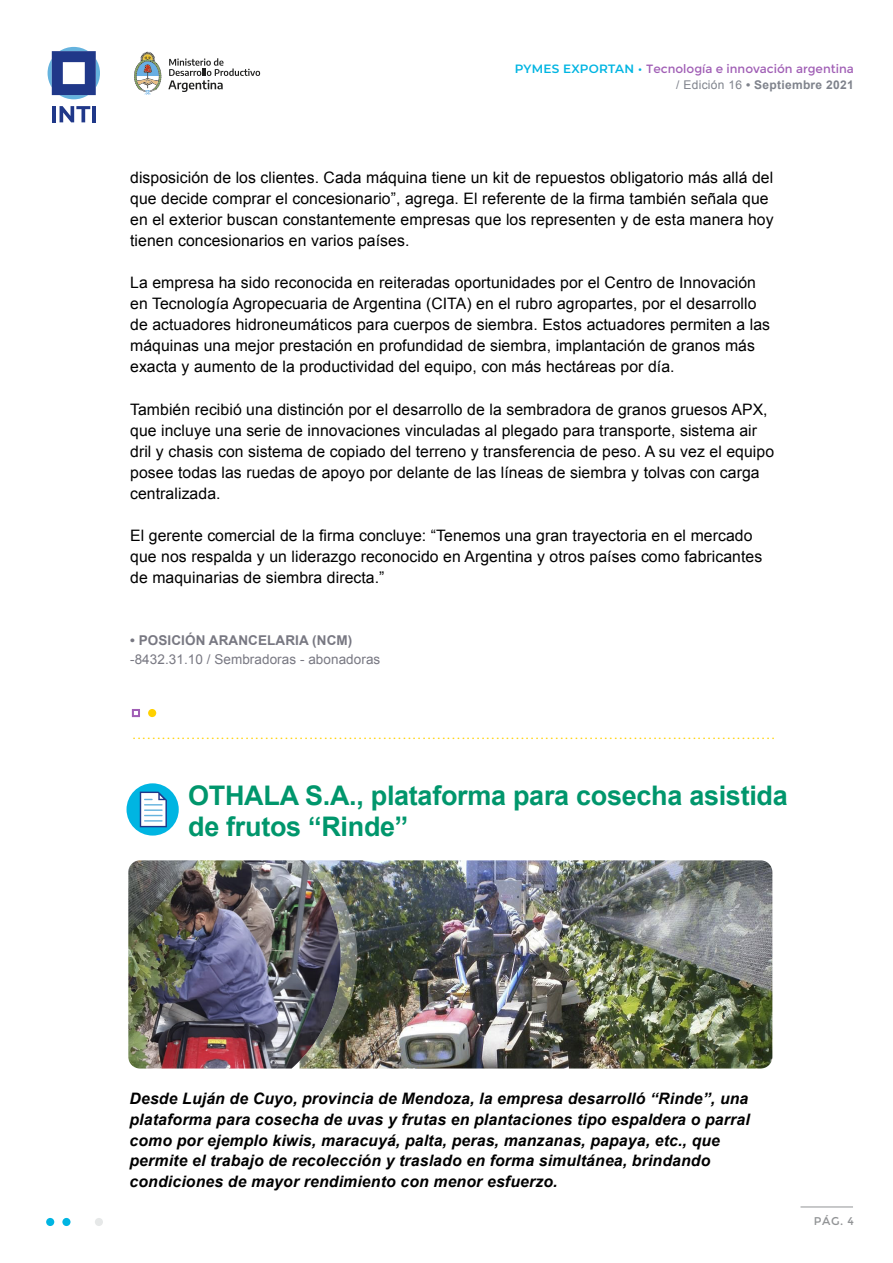
<style>
.page{position:relative;width:893px;height:1263px;background:#fff}
.page>*{position:absolute;margin:0;border:0;box-sizing:border-box;transform-origin:0 0}
.t1{font:700 27px/30.2px "Arial";letter-spacing:-.01em;color:#00966c}
.t2{font:15.75px/21px "Arial";letter-spacing:.005em;color:#000}
.t3{font:italic 700 15.75px/20.9px "Arial";letter-spacing:.01em;color:#000}
.t4{font:13.5px "Arial";letter-spacing:.005em;color:#787882}
.t5{font:700 13.5px "Arial";letter-spacing:.005em;color:#787882}
.t6{font:12.75px "Myriad Pro";color:#ffd100}
.t7{font:12px "Montserrat";color:#a05eb5}
.t8{font:700 12px "Arial";letter-spacing:.025em;color:#7f838c}
.t9{font:11.25px "Montserrat";color:#929496}
.s1{font-weight:600;color:#00b5e2}
.s2{font-weight:400}
</style>
<div class="page">
<img style="left:357px;top:860px;width:415px;height:208px">
<img style="left:341px;top:860px;width:16px;height:208px">
<img style="left:128px;top:860px;width:213px;height:208px">
<div style="left:127px;top:783px;width:52px;height:52px;background:#00b5e2;border-radius:50%"></div>
<svg style="left:140px;top:792px;width:27px;height:35px"></svg>
<svg style="left:48px;top:47px;width:52px;height:52px"></svg>
<hr style="left:52px;top:106px;width:4px;height:16px;background:#203889">
<svg style="left:60px;top:106px;width:30px;height:16px"></svg>
<hr style="left:93px;top:106px;width:3px;height:16px;background:#203889">
<svg style="left:134px;top:52px;width:27px;height:43px"></svg>
<svg style="left:168px;top:58px;width:92px;height:34px"></svg>
<div style="left:46px;top:1218px;width:8px;height:8px;background:#00b5e2;border-radius:50%"></div>
<div style="left:95px;top:1218px;width:8px;height:8px;background:#e6e8e8;border-radius:50%"></div>
<div style="left:62px;top:1218px;width:9px;height:8px;background:#00b5e2;border-radius:50%"></div>
<hr style="left:800px;top:1207px;width:53px;height:1px;background:#929496">
<div style="left:148px;top:709px;width:8px;height:8px;background:#ffd100;border-radius:50%"></div>
<svg style="left:132px;top:709px;width:8px;height:8px"></svg>
<p class="t7" style="left:515px;top:62px;width:341px"><span class="s1">PYMES EXPORTAN •</span> Tecnología e innovación argentina</p>
<p class="t8" style="left:676px;top:77px;width:179px"><span class="s2">/ Edición 16</span> • Septiembre 2021</p>
<p class="t2" style="left:130px;top:167px;width:645px">disposición de los clientes. Cada máquina tiene un kit de repuestos obligatorio más allá del que decide comprar el concesionario”, agrega. El referente de la firma también señala que en el exterior buscan constantemente empresas que los representen y de esta manera hoy tienen concesionarios en varios países.</p>
<p class="t2" style="left:130px;top:272px;width:641px">La empresa ha sido reconocida en reiteradas oportunidades por el Centro de Innovación en Tecnología Agropecuaria de Argentina (CITA) en el rubro agropartes, por el desarrollo de actuadores hidroneumáticos para cuerpos de siembra. Estos actuadores permiten a las máquinas una mejor prestación en profundidad de siembra, implantación de granos más exacta y aumento de la productividad del equipo, con más hectáreas por día.</p>
<p class="t2" style="left:130px;top:399px;width:645px">También recibió una distinción por el desarrollo de la sembradora de granos gruesos APX, que incluye una serie de innovaciones vinculadas al plegado para transporte, sistema air dril y chasis con sistema de copiado del terreno y transferencia de peso. A su vez el equipo posee todas las ruedas de apoyo por delante de las líneas de siembra y tolvas con carga centralizada.</p>
<p class="t2" style="left:130px;top:525px;width:634px">El gerente comercial de la firma concluye: “Tenemos una gran trayectoria en el mercado que nos respalda y un liderazgo reconocido en Argentina y otros países como fabricantes de maquinarias de siembra directa.”</p>
<p class="t5" style="left:130px;top:631px;width:224px">• POSICIÓN ARANCELARIA (NCM)</p>
<p class="t4" style="left:130px;top:650px;width:252px">-8432.31.10 / Sembradoras - abonadoras</p>
<p class="t6" style="left:133px;top:727px;width:643px">...................................................................................................................................</p>
<h1 class="t1" style="left:188px;top:782px;width:601px">OTHALA S.A., plataforma para cosecha asistida de frutos “Rinde”</h1>
<p class="t3" style="left:130px;top:1088px;width:622px">Desde Luján de Cuyo, provincia de Mendoza, la empresa desarrolló “Rinde”, una plataforma para cosecha de uvas y frutas en plantaciones tipo espaldera o parral como por ejemplo kiwis, maracuyá, palta, peras, manzanas, papaya, etc., que permite el trabajo de recolección y traslado en forma simultánea, brindando condiciones de mayor rendimiento con menor esfuerzo.</p>
<p class="t9" style="left:814px;top:1215px;width:42px">PÁG. 4</p>
</div>
